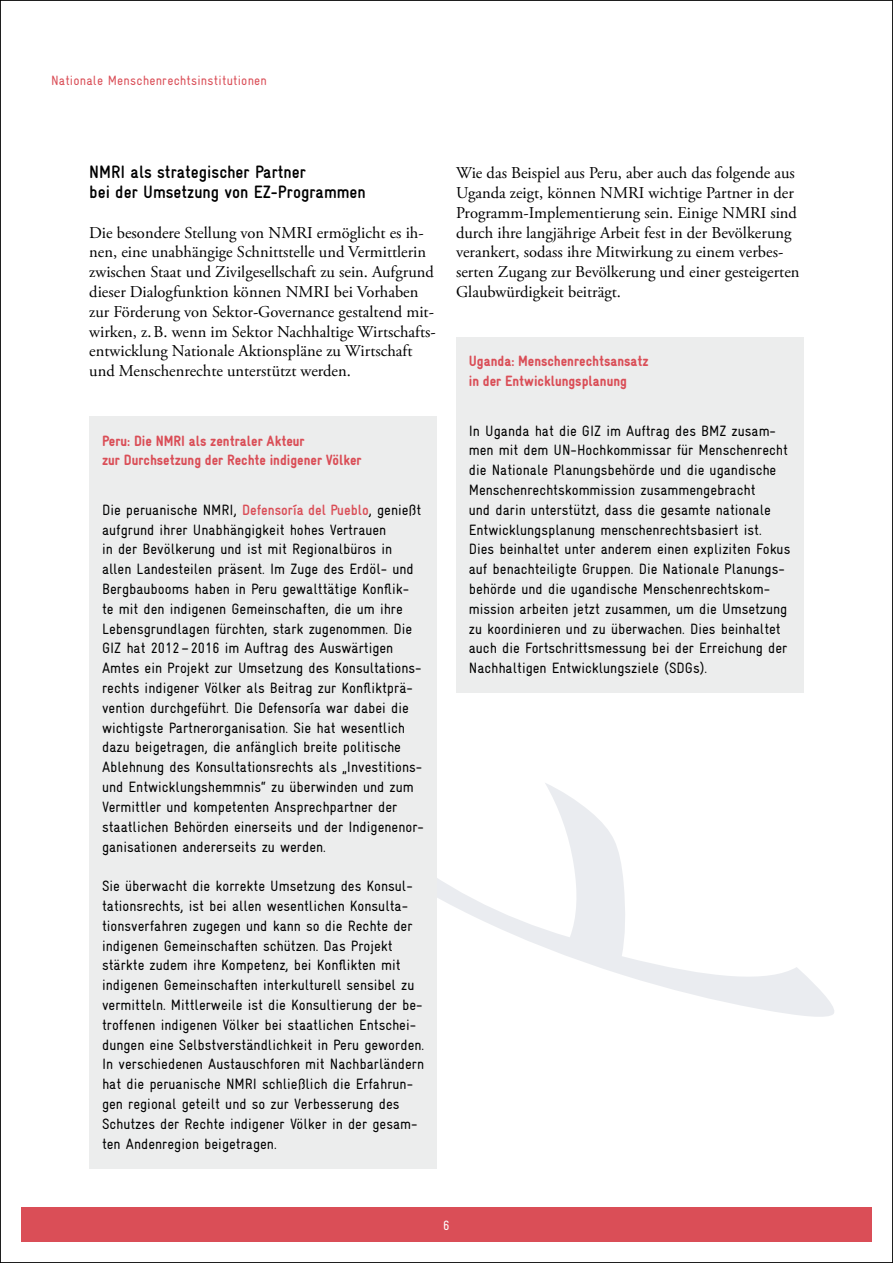
<style>
.page{position:relative;width:893px;height:1263px;background:#fff}
.page>*{position:absolute;margin:0;border:0;box-sizing:border-box;transform-origin:0 0}
.Zwischenhead_schwarz{font:700 condensed 18px/19.8px "Gravur";color:#000}
.Text{font:16.5px/19.8px "Adobe Garamond Pro";color:#000}
.Text_Kasten{font:condensed 15px/19.8px "Gravur";color:#000}
.Text_Kasten_3mm_nach{font:condensed 15px/19.8px "Gravur";color:#000}
.Zwischenhead_rot_-_H{font:900 condensed 15px/19.8px "Gravur";color:#da4e57}
.t1{font:condensed 13.5px "Gravur";letter-spacing:.015em;color:#da4e57}
.t2{font:condensed 13.5px "Gravur";color:#fff}
.s1{font-weight:700;color:#da4e57}
</style>
<div class="page">
<div style="left:21px;top:1208px;width:851px;height:34px;background:#da4e57"></div>
<svg style="left:437px;top:783px;width:397px;height:234px"></svg>
<div style="left:89px;top:416px;width:348px;height:752px;background:#eceded"></div>
<div style="left:456px;top:337px;width:348px;height:355px;background:#eceded"></div>
<p class="t1" style="left:51px;top:73px;width:217px">Nationale Menschenrechtsinstitutionen</p>
<h3 class="Zwischenhead_schwarz" style="left:89px;top:162px;width:278px">NMRI als strategischer Partner<br>bei der Umsetzung von EZ-Programmen</h3>
<p class="Text" style="left:89px;top:223px;width:348px">Die besondere Stellung von NMRI ermöglicht es ih&shy;nen, eine unabhängige Schnittstelle und Vermittlerin zwischen Staat und Zivilgesellschaft zu sein. Aufgrund dieser Dialogfunktion können NMRI bei Vorhaben zur Förderung von Sektor-Governance gestaltend mit&shy;wirken, z.B. wenn im Sektor Nachhaltige Wirtschafts&shy;entwicklung Nationale Aktionspläne zu Wirtschaft und Menschenrechte unterstützt werden.</p>
<h4 class="Zwischenhead_rot_-_H" style="left:102px;top:430px;width:261px">Peru: Die NMRI als zentraler Akteur<br>zur Durchsetzung der Rechte indigener Völker</h4>
<p class="Text_Kasten_3mm_nach" style="left:102px;top:500px;width:323px">Die peruanische NMRI, <span class="s1">Defensoría del Pueblo</span>, genießt aufgrund ihrer Unabhängigkeit hohes Vertrauen<br>in der Bevölkerung und ist mit Regionalbüros in allen Landesteilen präsent. Im Zuge des Erdöl- und Bergbaubooms haben in Peru gewalttätige Konflik&shy;te mit den indigenen Gemeinschaften, die um ihre Lebensgrundlagen fürchten, stark zugenommen. Die GIZ hat 2012 – 2016 im Auftrag des Auswärtigen Amtes ein Projekt zur Umsetzung des Konsultations&shy;rechts indigener Völker als Beitrag zur Konfliktprä&shy;vention durchgeführt. Die Defensoría war dabei die wichtigste Partnerorganisation. Sie hat wesentlich dazu beigetragen, die anfänglich breite politische Ablehnung des Konsultationsrechts als „Investitions&shy;und Entwicklungshemmnis“ zu überwinden und zum Vermittler und kompetenten Ansprechpartner der staatlichen Behörden einerseits und der Indigenenor&shy;ganisationen andererseits zu werden.</p>
<p class="Text_Kasten" style="left:102px;top:876px;width:324px">Sie überwacht die korrekte Umsetzung des Konsul&shy;tationsrechts, ist bei allen wesentlichen Konsulta&shy;tionsverfahren zugegen und kann so die Rechte der indigenen Gemeinschaften schützen. Das Projekt stärkte zudem ihre Kompetenz, bei Konflikten mit indigenen Gemeinschaften interkulturell sensibel zu vermitteln. Mittlerweile ist die Konsultierung der be&shy;troffenen indigenen Völker bei staatlichen Entschei&shy;dungen eine Selbstverständlichkeit in Peru geworden.<br>In verschiedenen Austauschforen mit Nachbarländern hat die peruanische NMRI schließlich die Erfahrun&shy;gen regional geteilt und so zur Verbesserung des Schutzes der Rechte indigener Völker in der gesam&shy;ten Andenregion beigetragen.</p>
<p class="Text" style="left:456px;top:164px;width:345px">Wie das Beispiel aus Peru, aber auch das folgende aus Uganda zeigt, können NMRI wichtige Partner in der Programm-Implementierung sein. Einige NMRI sind durch ihre langjährige Arbeit fest in der Bevölkerung verankert, sodass ihre Mitwirkung zu einem verbes&shy;serten Zugang zur Bevölkerung und einer gesteigerten Glaubwürdigkeit beiträgt.</p>
<h4 class="Zwischenhead_rot_-_H" style="left:469px;top:351px;width:181px">Uganda: Menschenrechtsansatz in der Entwicklungsplanung</h4>
<p class="Text_Kasten" style="left:469px;top:421px;width:323px">In Uganda hat die GIZ im Auftrag des BMZ zusam&shy;men mit dem UN-Hochkommissar für Menschenrecht die Nationale Planungsbehörde und die ugandische Menschenrechtskommission zusammengebracht<br>und darin unterstützt, dass die gesamte nationale Entwicklungsplanung menschenrechtsbasiert ist.<br>Dies beinhaltet unter anderem einen expliziten Fokus auf benachteiligte Gruppen. Die Nationale Planungs&shy;behörde und die ugandische Menschenrechtskom&shy;mission arbeiten jetzt zusammen, um die Umsetzung zu koordinieren und zu überwachen. Dies beinhaltet auch die Fortschrittsmessung bei der Erreichung der Nachhaltigen Entwicklungsziele (SDGs).</p>
<p class="t2" style="left:443px;top:1218px;width:8px">6</p>
</div>
